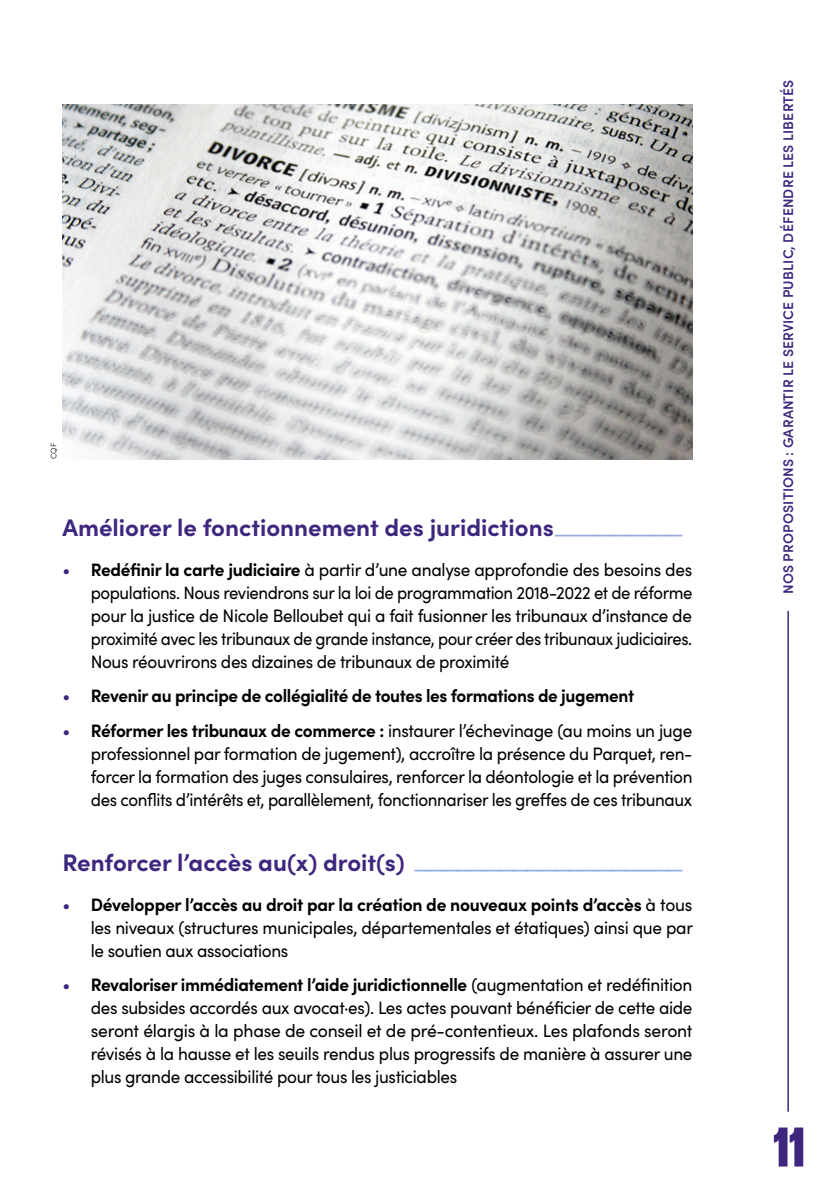
<style>
.page{position:relative;width:840px;height:1191px;background:#fff}
.page>*{position:absolute;margin:0;border:0;box-sizing:border-box;transform-origin:0 0}
.t1{font:900 60px "Apotek Comp";color:#3f277f}
.Chap_H4{font:700 24px "Sofia Pro";color:#3f277f}
.t2{font:18px/23px "Sofia Pro";letter-spacing:-.02em;color:#000;text-align:justify;scale:.96 1}
.t3{font:18px/23px "Sofia Pro";letter-spacing:-.02em;color:#000;text-align:justify;scale:.95 1}
.t4{font:700 18px "Sofia Pro";letter-spacing:-.02em;color:#000;scale:.95 1}
.Chap_Titre_courant{font:600 14px "Sofia Pro";letter-spacing:.01em;color:#3f277f}
.t5{font:300 8px "Sofia Pro";color:#000}
.s1{font-weight:300;font-size:28px;color:#91acda}
.s2{color:#3f277f}
.s3{font-weight:700}
.s4{font-weight:400;color:#3f277f}
</style>
<div class="page">
<img style="left:62px;top:105px;width:630px;height:354px">
<hr style="left:787px;top:108px;width:1px;height:1003px;background:#3f277f">
<p class="t5" style="left:48px;top:459px;width:17px;rotate:-90deg">CQF</p>
<p class="Chap_H4" style="left:62px;top:509px;width:622px">Améliorer le fonctionnement des juridictions<span class="s1">_________</span></p>
<p class="t2" style="left:91px;top:557px;width:628px;text-indent:-28px"><span class="s2">•</span> <span class="s3">Redéfinir la carte judiciaire</span> à partir d’une analyse approfondie des besoins des populations. Nous reviendrons sur la loi de programmation 2018-2022 et de réforme pour la justice de Nicole Belloubet qui a fait fusionner les tribunaux d’instance de proximité avec les tribunaux de grande instance, pour créer des tribunaux judiciaires.<br>Nous réouvrirons des dizaines de tribunaux de proximité</p>
<p class="t4" style="left:62px;top:682px;width:603px"><span class="s4">•</span> Revenir au principe de collégialité de toutes les formations de jugement</p>
<p class="t3" style="left:91px;top:718px;width:634px;text-indent:-28px"><span class="s2">•</span> <span class="s3">Réformer les tribunaux de commerce :</span> instaurer l’échevinage (au moins un juge professionnel par formation de jugement), accroître la présence du Parquet, ren&shy;forcer la formation des juges consulaires, renforcer la déontologie et la prévention des conflits d’intérêts et, parallèlement, fonctionnariser les greffes de ces tribunaux</p>
<p class="Chap_H4" style="left:62px;top:843px;width:622px">Renforcer l’accès au(x) droit(s) <span class="s1">___________________</span></p>
<p class="t2" style="left:91px;top:892px;width:628px;text-indent:-28px"><span class="s2">•</span> <span class="s3">Développer l’accès au droit par la création de nouveaux points d’accès</span> à tous les niveaux (structures municipales, départementales et étatiques) ainsi que par le soutien aux associations</p>
<p class="t2" style="left:91px;top:972px;width:628px;text-indent:-28px"><span class="s2">•</span> <span class="s3">Revaloriser immédiatement l’aide juridictionnelle</span> (augmentation et redéfinition des subsides accordés aux avocat·es). Les actes pouvant bénéficier de cette aide seront élargis à la phase de conseil et de pré-contentieux. Les plafonds seront révisés à la hausse et les seuils rendus plus progressifs de manière à assurer une plus grande accessibilité pour tous les justiciables</p>
<p class="Chap_Titre_courant" style="left:777px;top:594px;width:516px;rotate:-90deg">NOS PROPOSITIONS : GARANTIR LE SERVICE PUBLIC, DÉFENDRE LES LIBERTÉS</p>
<h1 class="t1" style="left:772px;top:1110px;width:33px">11</h1>
</div>
